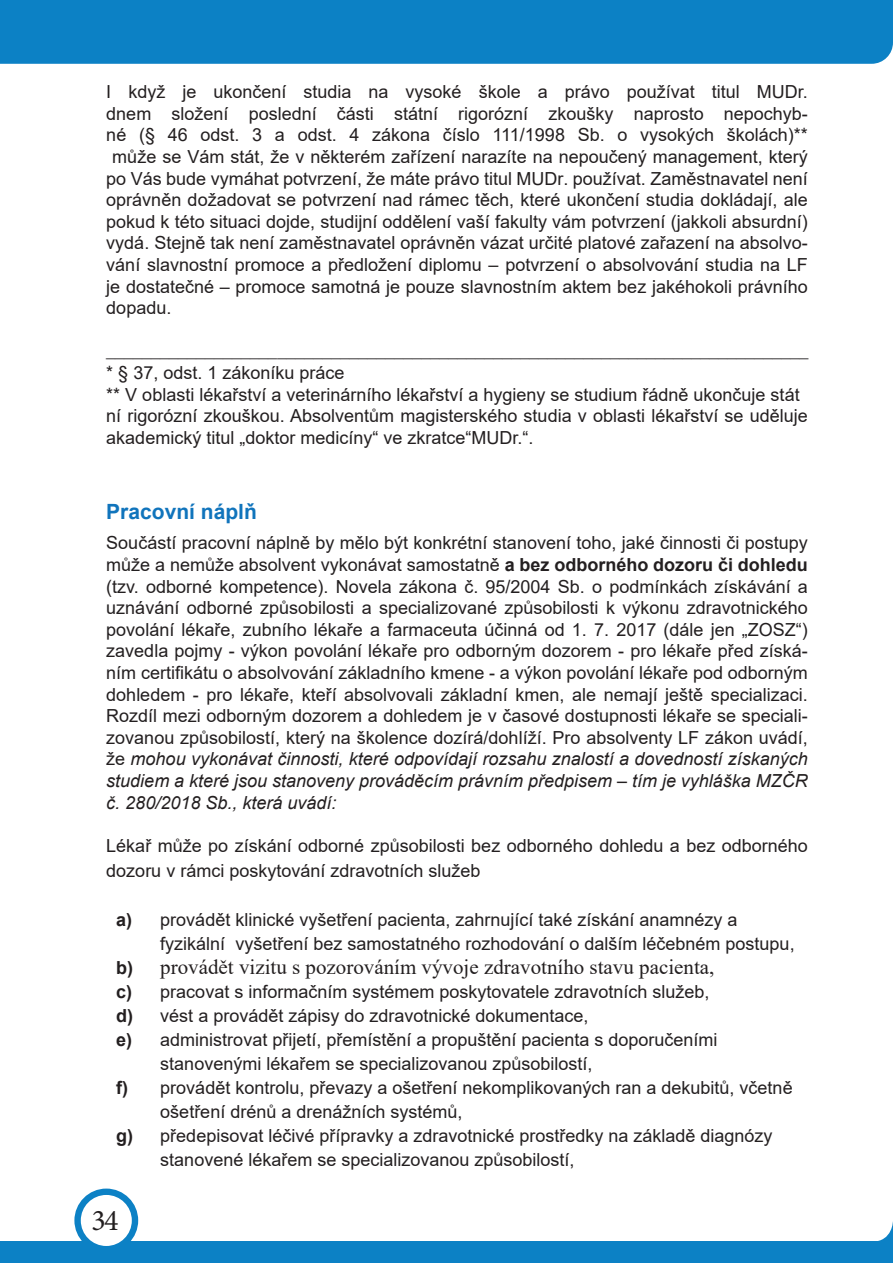
<style>
.page{position:relative;width:893px;height:1263px;background:#fff}
.page>*{position:absolute;margin:0;border:0;box-sizing:border-box;transform-origin:0 0}
.t1{font:30px "Minion Pro";color:#231f20}
.t2{font:21px "Times New Roman";color:#231f20}
.t3{font:700 21px "Arial";color:#1074bc}
.t4{font:18px/21.6px "Arial";color:#231f20}
.t5{font:18px "Bookman Old Style";color:#231f20}
.s1{font-weight:700}
.s2{font-style:italic}
.s3{font-family:"Arial";font-weight:700;font-size:18px}
</style>
<div class="page">
<div style="left:0;top:0;width:893px;height:64px;background:#0c81c5"></div>
<svg style="left:872px;top:0;width:21px;height:43px"></svg>
<svg style="left:872px;top:1221px;width:21px;height:42px"></svg>
<div style="left:0;top:1242px;width:891px;height:21px;background:#0c81c5"></div>
<div style="left:74px;top:1188px;width:64px;height:64px;background:#0c81c5;border-radius:50%"></div>
<div style="left:81px;top:1195px;width:51px;height:51px;background:#fff;border-radius:50%"></div>
<p class="t4" style="left:106px;top:81px;width:703px">I když je ukončení studia na vysoké škole a právo používat titul MUDr.</p>
<p class="t4" style="left:106px;top:103px;width:703px">dnem složení poslední části státní rigorózní zkoušky naprosto nepochyb-</p>
<p class="t4" style="left:106px;top:124px;width:703px">né (§ 46 odst. 3 a odst. 4 zákona číslo 111/1998 Sb. o vysokých školách)**</p>
<p class="t4" style="left:112px;top:146px;width:697px">může se Vám stát, že v některém zařízení narazíte na nepoučený management, který</p>
<p class="t4" style="left:106px;top:167px;width:703px">po Vás bude vymáhat potvrzení, že máte právo titul MUDr. používat. Zaměstnavatel není</p>
<p class="t4" style="left:106px;top:189px;width:703px">oprávněn dožadovat se potvrzení nad rámec těch, které ukončení studia dokládají, ale</p>
<p class="t4" style="left:106px;top:211px;width:703px">pokud k této situaci dojde, studijní oddělení vaší fakulty vám potvrzení (jakkoli absurdní)</p>
<p class="t4" style="left:106px;top:232px;width:703px">vydá. Stejně tak není zaměstnavatel oprávněn vázat určité platové zařazení na absolvo-</p>
<p class="t4" style="left:106px;top:254px;width:703px">vání slavnostní promoce a předložení diplomu – potvrzení o absolvování studia na LF</p>
<p class="t4" style="left:106px;top:275px;width:703px">je dostatečné – promoce samotná je pouze slavnostním aktem bez jakéhokoli právního</p>
<p class="t4" style="left:106px;top:297px;width:67px">dopadu.</p>
<p class="t5" style="left:106px;top:339px;width:704px">______________________________________________________________________________</p>
<p class="t4" style="left:106px;top:362px;width:240px">* § 37, odst. 1 zákoníku práce</p>
<p class="t4" style="left:106px;top:383px;width:703px">** V oblasti lékařství a veterinárního lékařství a hygieny se studium řádně ukončuje stát ní rigorózní zkouškou. Absolventům magisterského studia v oblasti lékařství se uděluje akademický titul „doktor medicíny“ ve zkratce“MUDr.“.</p>
<p class="t3" style="left:106px;top:497px;width:152px">Pracovní náplň</p>
<p class="t4" style="left:106px;top:532px;width:703px;text-align:justify">Součástí pracovní náplně by mělo být konkrétní stanovení toho, jaké činnosti či postupy může a nemůže absolvent vykonávat samostatně <span class="s1">a bez odborného dozoru či dohledu </span>(tzv. odborné kompetence). Novela zákona č. 95/2004 Sb. o podmínkách získávání a uznávání odborné způsobilosti a specializované způsobilosti k výkonu zdravotnického povolání lékaře, zubního lékaře a farmaceuta účinná od 1. 7. 2017 (dále jen „ZOSZ“) zavedla pojmy - výkon povolání lékaře pro odborným dozorem - pro lékaře před získá&shy;ním certifikátu o absolvování základního kmene - a výkon povolání lékaře pod odborným dohledem - pro lékaře, kteří absolvovali základní kmen, ale nemají ještě specializaci.<br>Rozdíl mezi odborným dozorem a dohledem je v časové dostupnosti lékaře se speciali&shy;zovanou způsobilostí, který na školence dozírá/dohlíží. Pro absolventy LF zákon uvádí, že <span class="s2">mohou vykonávat činnosti, které odpovídají rozsahu znalostí a dovedností získaných studiem a které jsou stanoveny prováděcím právním předpisem – tím je vyhláška MZČR č. 280/2018 Sb., která uvádí:</span></p>
<p class="t4" style="left:106px;top:833px;width:703px;line-height:25.2px">Lékař může po získání odborné způsobilosti bez odborného dohledu a bez odborného dozoru v rámci poskytování zdravotních služeb</p>
<p class="t4" style="left:160px;top:908px;width:636px;line-height:24px;text-indent:-44px"><span class="s1">a)</span> provádět klinické vyšetření pacienta, zahrnující také získání anamnézy a fyzikální vyšetření bez samostatného rozhodování o dalším léčebném postupu,</p>
<p class="t2" style="left:116px;top:952px;width:600px"><span class="s3">b)</span> provádět vizitu s pozorováním vývoje zdravotního stavu pacienta,</p>
<p class="t4" style="left:116px;top:981px;width:595px"><span class="s1">c)</span> pracovat s informačním systémem poskytovatele zdravotních služeb,</p>
<p class="t4" style="left:116px;top:1005px;width:474px"><span class="s1">d)</span> vést a provádět zápisy do zdravotnické dokumentace,</p>
<p class="t4" style="left:116px;top:1029px;width:603px"><span class="s1">e)</span> administrovat přijetí, přemístění a propuštění pacienta s doporučeními</p>
<p class="t4" style="left:160px;top:1053px;width:434px">stanovenými lékařem se specializovanou způsobilostí,</p>
<p class="t4" style="left:160px;top:1076px;width:634px;line-height:24px;text-indent:-44px"><span class="s1">f)</span> provádět kontrolu, převazy a ošetření nekomplikovaných ran a dekubitů, včetně ošetření drénů a drenážních systémů,</p>
<p class="t4" style="left:116px;top:1125px;width:658px"><span class="s1">g)</span> předepisovat léčivé přípravky a zdravotnické prostředky na základě diagnózy</p>
<p class="t4" style="left:160px;top:1149px;width:416px">stanovené lékařem se specializovanou způsobilostí,</p>
<h1 class="t1" style="left:92px;top:1201px;width:28px">34</h1>
</div>
